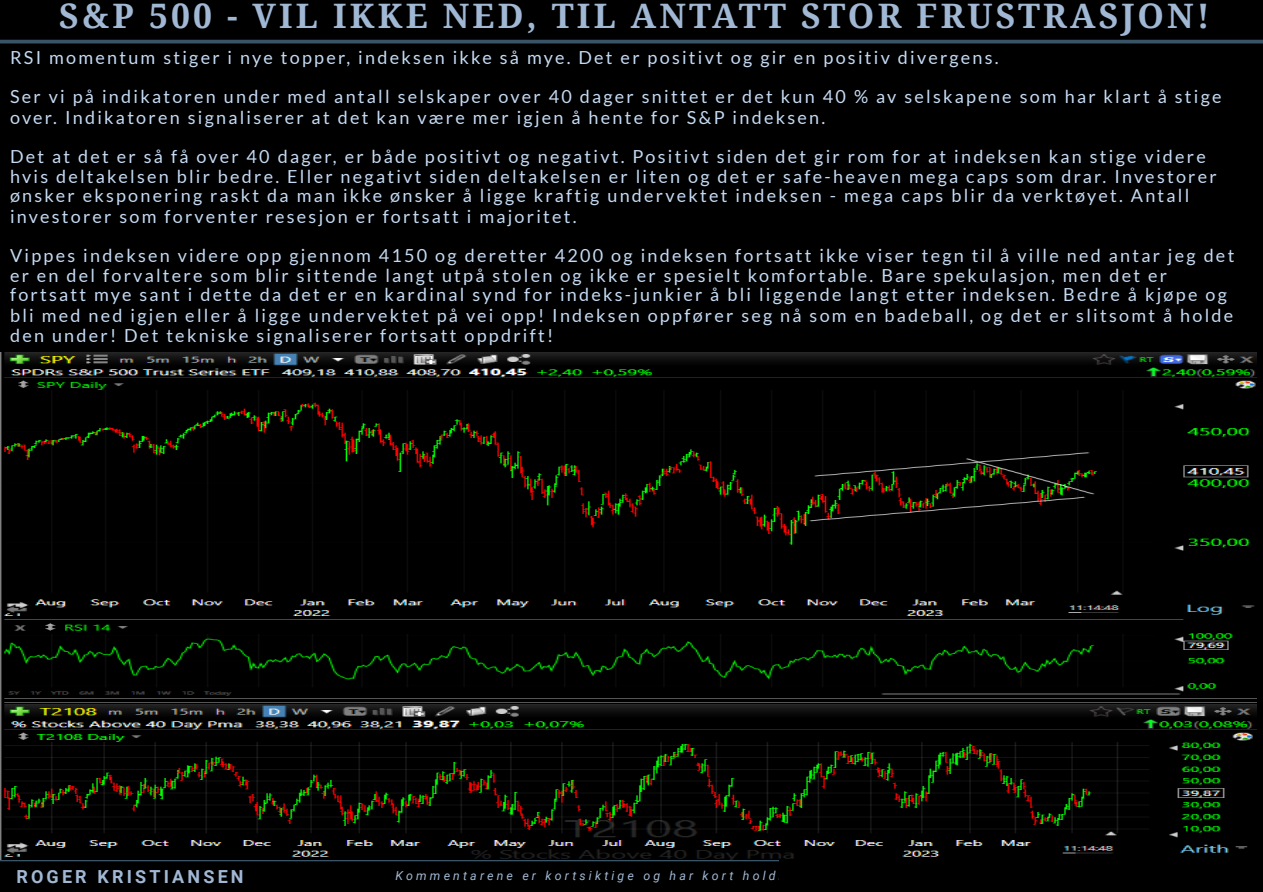
<style>
.page{position:relative;width:1263px;height:892px;background:#fff}
.page>*{position:absolute;margin:0;border:0;box-sizing:border-box;transform-origin:0 0}
.t1{font:700 33.75px "Noto Serif";letter-spacing:.095em;color:#a1b8d4}
.t2{font:18px/19.6px "Lato";letter-spacing:.125em;color:#c4daf3}
.t3{font:700 18px "Roboto";letter-spacing:.175em;color:#a1b8d4}
.t4{font:italic 12.35px "Roboto";letter-spacing:.255em;color:#a1b8d4}
</style>
<div class="page">
<div style="left:0;top:0;width:1261px;height:891px;background:#000"></div>
<svg style="left:0;top:859px;width:779px;height:2px;fill:#395367"></svg>
<hr style="left:0;top:40px;width:1261px;height:3px;background:#395367">
<img style="left:0;top:352px;width:1256px;height:507px">
<p class="t1" style="left:59px;top:-8px;width:1151px">S&amp;P 500 - VIL IKKE NED, TIL ANTATT STOR FRUSTRASJON!</p>
<p class="t2" style="left:10px;top:47px;width:990px">RSI momentum stiger i nye topper, indeksen ikke så mye. Det er positivt og gir en positiv divergens.</p>
<p class="t2" style="left:10px;top:86px;width:1212px;line-height:20.2px">Ser vi på indikatoren under med antall selskaper over 40 dager snittet er det kun 40 % av selskapene som har klart å stige over. Indikatoren signaliserer at det kan være mer igjen å hente for S&amp;P indeksen.</p>
<p class="t2" style="left:10px;top:146px;width:1196px">Det at det er så få over 40 dager, er både positivt og negativt. Positivt siden det gir rom for at indeksen kan stige videre</p>
<p class="t2" style="left:10px;top:166px;width:1207px">hvis deltakelsen blir bedre. Eller negativt siden deltakelsen er liten og det er safe-heaven mega caps som drar. Investorer ønsker eksponering raskt da man ikke ønsker å ligge kraftig undervektet indeksen - mega caps blir da verktøyet. Antall investorer som forventer resesjon er fortsatt i majoritet.</p>
<p class="t2" style="left:10px;top:245px;width:1225px">Vippes indeksen videre opp gjennom 4150 og deretter 4200 og indeksen fortsatt ikke viser tegn til å ville ned antar jeg det er en del forvaltere som blir sittende langt utpå stolen og ikke er spesielt komfortable. Bare spekulasjon, men det er fortsatt mye sant i dette da det er en kardinal synd for indeks-junkier å bli liggende langt etter indeksen. Bedre å kjøpe og</p>
<p class="t2" style="left:10px;top:305px;width:1224px">bli med ned igjen eller å ligge undervektet på vei opp! Indeksen oppfører seg nå som en badeball, og det er slitsomt å holde</p>
<p class="t2" style="left:10px;top:325px;width:544px">den under! Det tekniske signaliserer fortsatt oppdrift!</p>
<p class="t3" style="left:16px;top:866px;width:229px">ROGER KRISTIANSEN</p>
<p class="t4" style="left:395px;top:868px;width:467px">Kommentarene er kortsiktige og har kort holdbarhetstid</p>
</div>
